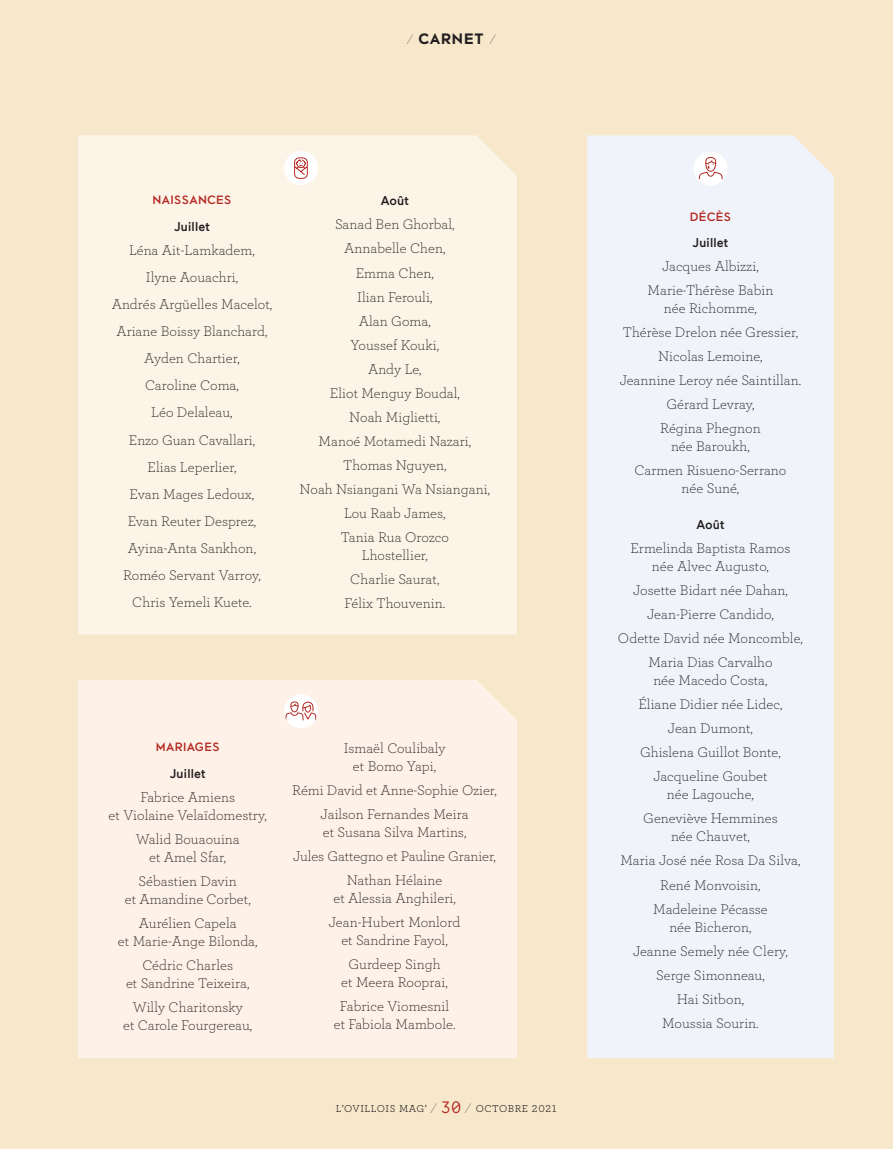
<style>
.page{position:relative;width:893px;height:1149px;background:#fff}
.page>*{position:absolute;margin:0;border:0;box-sizing:border-box;transform-origin:0 0}
.t1{font:700 15px "Maax";letter-spacing:.05em;color:#231f20}
.t2{font:300 14.7px/24px "Archer";letter-spacing:.005em;color:#231f20;text-align:center}
.t3{font:500 12.75px "Maax";letter-spacing:.01em;color:#231f20}
.t4{font:500 12px "Maax";letter-spacing:.03em;color:#b52a24}
.t5{font:10.5px "Archer";letter-spacing:.05em;color:#231f20}
.s1{font-family:"Archer";font-weight:200}
.s2{font-weight:200;font-size:15px}
.s3{font-family:"Maax";font-size:16.5px;color:#b52a24}
</style>
<div class="page">
<div style="left:0;top:0;width:893px;height:1148px;background:#f7e8cc"></div>
<div style="left:587px;top:135px;width:247px;height:922px;background:#f0f4fa"></div>
<div style="left:693px;top:152px;width:34px;height:34px;background:#fff;border-radius:50%"></div>
<div style="left:705px;top:157px;width:11px;height:14px;border:1px solid #b52a24;border-radius:50%"></div>
<svg style="left:699px;top:160px;width:23px;height:19px"></svg>
<div style="left:78px;top:135px;width:439px;height:499px;background:#fbf4e7"></div>
<div style="left:284px;top:151px;width:34px;height:34px;background:#fff;border-radius:50%"></div>
<svg style="left:294px;top:158px;width:14px;height:20px"></svg>
<div style="left:78px;top:680px;width:439px;height:377px;background:#fef1e8"></div>
<div style="left:284px;top:694px;width:34px;height:34px;background:#fff;border-radius:50%"></div>
<svg style="left:285px;top:701px;width:31px;height:19px"></svg>
<p class="t1" style="left:407px;top:31px;width:91px"><span class="s1">⁄</span> CARNET <span class="s1">⁄</span></p>
<p class="t4" style="left:153px;top:194px;width:80px">NAISSANCES</p>
<p class="t3" style="left:174px;top:220px;width:37px">Juillet</p>
<p class="t2" style="left:112px;top:236px;width:162px;line-height:27px">Léna Ait-Lamkadem,<br>Ilyne Aouachri,<br>Andrés Argüelles Macelot,<br>Ariane Boissy Blanchard,<br>Ayden Chartier,<br>Caroline Coma,<br>Léo Delaleau,<br>Enzo Guan Cavallari,<br>Elias Leperlier,<br>Evan Mages Ledoux,<br>Evan Reuter Desprez,<br>Ayina-Anta Sankhon,<br>Roméo Servant Varroy,<br>Chris Yemeli Kuete.</p>
<p class="t3" style="left:381px;top:194px;width:30px">Août</p>
<p class="t2" style="left:300px;top:212px;width:192px">Sanad Ben Ghorbal,<br>Annabelle Chen,<br>Emma Chen,<br>Ilian Ferouli,<br>Alan Goma,<br>Youssef Kouki,<br>Andy Le,<br>Eliot Menguy Boudal,<br>Noah Miglietti,<br>Manoé Motamedi Nazari,<br>Thomas Nguyen,<br>Noah Nsiangani Wa Nsiangani,<br>Lou Raab James,<br>Tania Rua Orozco</p>
<p class="t2" style="left:344px;top:542px;width:102px">Lhostellier,<br>Charlie Saurat,<br>Félix Thouvenin.</p>
<p class="t4" style="left:156px;top:740px;width:65px">MARIAGES</p>
<p class="t3" style="left:170px;top:766px;width:37px">Juillet</p>
<p class="t2" style="left:109px;top:787px;width:160px;line-height:18px">Fabrice Amiens<br>et Violaine Velaïdomestry,</p>
<p class="t2" style="left:136px;top:829px;width:106px;line-height:18px">Walid Bouaouina et Amel Sfar,</p>
<p class="t2" style="left:125px;top:871px;width:128px;line-height:18px">Sébastien Davin<br>et Amandine Corbet,</p>
<p class="t2" style="left:118px;top:913px;width:141px;line-height:18px">Aurélien Capela<br>et Marie-Ange Bilonda,</p>
<p class="t2" style="left:126px;top:955px;width:125px;line-height:18px">Cédric Charles<br>et Sandrine Teixeira,</p>
<p class="t2" style="left:123px;top:997px;width:131px;line-height:18px">Willy Charitonsky<br>et Carole Fourgereau,</p>
<p class="t2" style="left:344px;top:738px;width:103px;line-height:18px">Ismaël Coulibaly et Bomo Yapi,</p>
<p class="t2" style="left:292px;top:777px;width:206px">Rémi David et Anne-Sophie Ozier,<br>Jailson Fernandes Meira</p>
<p class="t2" style="left:293px;top:819px;width:204px">et Susana Silva Martins,<br>Jules Gattegno et Pauline Granier,<br>Nathan Hélaine</p>
<p class="t2" style="left:329px;top:885px;width:133px">et Alessia Anghileri,<br>Jean-Hubert Monlord</p>
<p class="t2" style="left:341px;top:927px;width:108px">et Sandrine Fayol,<br>Gurdeep Singh</p>
<p class="t2" style="left:340px;top:969px;width:111px;text-align:left">et Meera Rooprai,<br>Fabrice Viomesnil</p>
<p class="t2" style="left:334px;top:1011px;width:123px">et Fabiola Mambole.</p>
<p class="t5" style="left:336px;top:1100px;width:222px">L’OVILLOIS MAG’ <span class="s2">⁄</span> <span class="s3">30</span> <span class="s2">⁄</span> OCTOBRE 2021</p>
<p class="t4" style="left:690px;top:211px;width:43px">DÉCÈS</p>
<p class="t3" style="left:693px;top:235px;width:37px">Juillet</p>
<p class="t2" style="left:647px;top:253px;width:127px">Jacques Albizzi,<br>Marie-Thérèse Babin</p>
<p class="t2" style="left:620px;top:295px;width:183px">née Richomme,<br>Thérèse Drelon née Gressier,<br>Nicolas Lemoine,<br>Jeannine Leroy née Saintillan.<br>Gérard Levray,<br>Régina Phegnon</p>
<p class="t2" style="left:635px;top:433px;width:153px">née Baroukh,<br>Carmen Risueno-Serrano</p>
<p class="t2" style="left:681px;top:475px;width:59px">née Suné,</p>
<p class="t3" style="left:696px;top:517px;width:30px">Août</p>
<p class="t2" style="left:630px;top:538px;width:162px;line-height:18px">Ermelinda Baptista Ramos née Alvec Augusto,</p>
<p class="t2" style="left:618px;top:577px;width:186px">Josette Bidart née Dahan,<br>Jean-Pierre Candido,<br>Odette David née Moncomble,<br>Maria Dias Carvalho</p>
<p class="t2" style="left:638px;top:667px;width:146px">née Macedo Costa,<br>Éliane Didier née Lidec,<br>Jean Dumont,<br>Ghislena Guillot Bonte,<br>Jacqueline Goubet</p>
<p class="t2" style="left:643px;top:781px;width:136px">née Lagouche,<br>Geneviève Hemmines</p>
<p class="t2" style="left:620px;top:823px;width:182px">née Chauvet,<br>Maria José née Rosa Da Silva,<br>René Monvoisin,<br>Madeleine Pécasse</p>
<p class="t2" style="left:633px;top:913px;width:156px">née Bicheron,<br>Jeanne Semely née Clery,<br>Serge Simonneau,<br>Hai Sitbon,<br>Moussia Sourin.</p>
</div>
